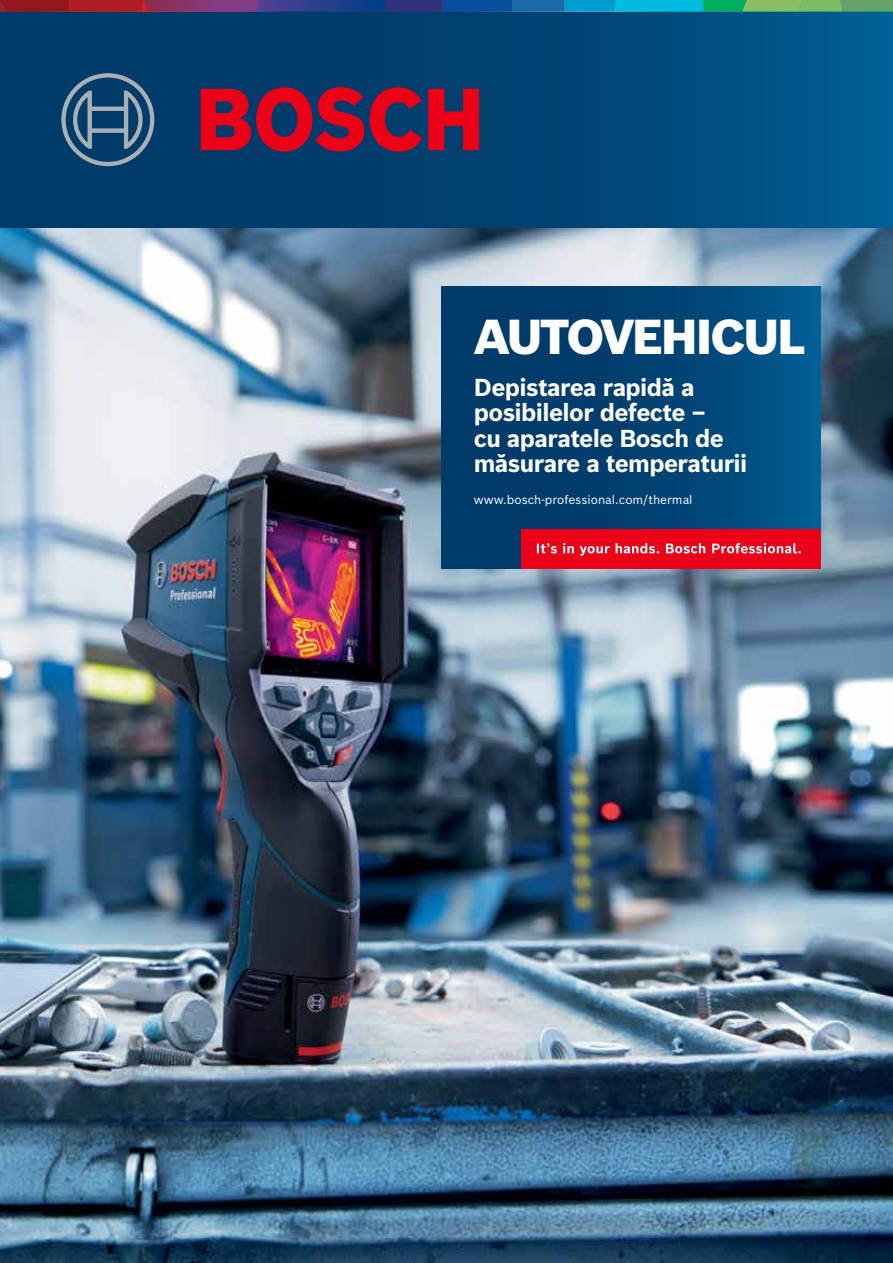
<style>
.page{position:relative;width:893px;height:1263px;background:#fff}
.page>*{position:absolute;margin:0;border:0;box-sizing:border-box;transform-origin:0 0}
.t1{font:900 48px "Bosch Sans";letter-spacing:-.05em;color:#fff}
.t2{font:700 24px/25.5px "Bosch Sans";letter-spacing:-.025em;color:#fff}
.t3{font:12px "Bosch Sans";color:#fff}
</style>
<div class="page">
<img style="left:0;top:228px;width:893px;height:1035px">
<div style="left:442px;top:286px;width:379px;height:283px;background:linear-gradient(to right,#003361,#005589)"></div>
<div style="left:521px;top:530px;width:300px;height:39px;background:#eb0017"></div>
<svg style="left:537px;top:543px;width:264px;height:13px"></svg>
<div style="left:0;top:1px;width:893px;height:227px;background:linear-gradient(to right,#023360,#00568a)"></div>
<svg style="left:0;top:0;width:893px;height:11px;background:#4a657b"></svg>
<svg style="left:201px;top:87px;width:221px;height:65px;background:#86193b"></svg>
<svg style="left:428px;top:89px;width:51px;height:61px;background:#a81230"></svg>
<svg style="left:61px;top:73px;width:93px;height:93px;background:#305c7f"></svg>
<h1 class="t1" style="left:474px;top:300px;width:333px">AUTOVEHICUL</h1>
<p class="t2" style="left:474px;top:373px;width:275px">Depistarea rapidă a posibilelor defecte –<br>cu aparatele Bosch de măsurare a temperaturii</p>
<p class="t3" style="left:474px;top:491px;width:220px">www.bosch-professional.com/thermal</p>
</div>
